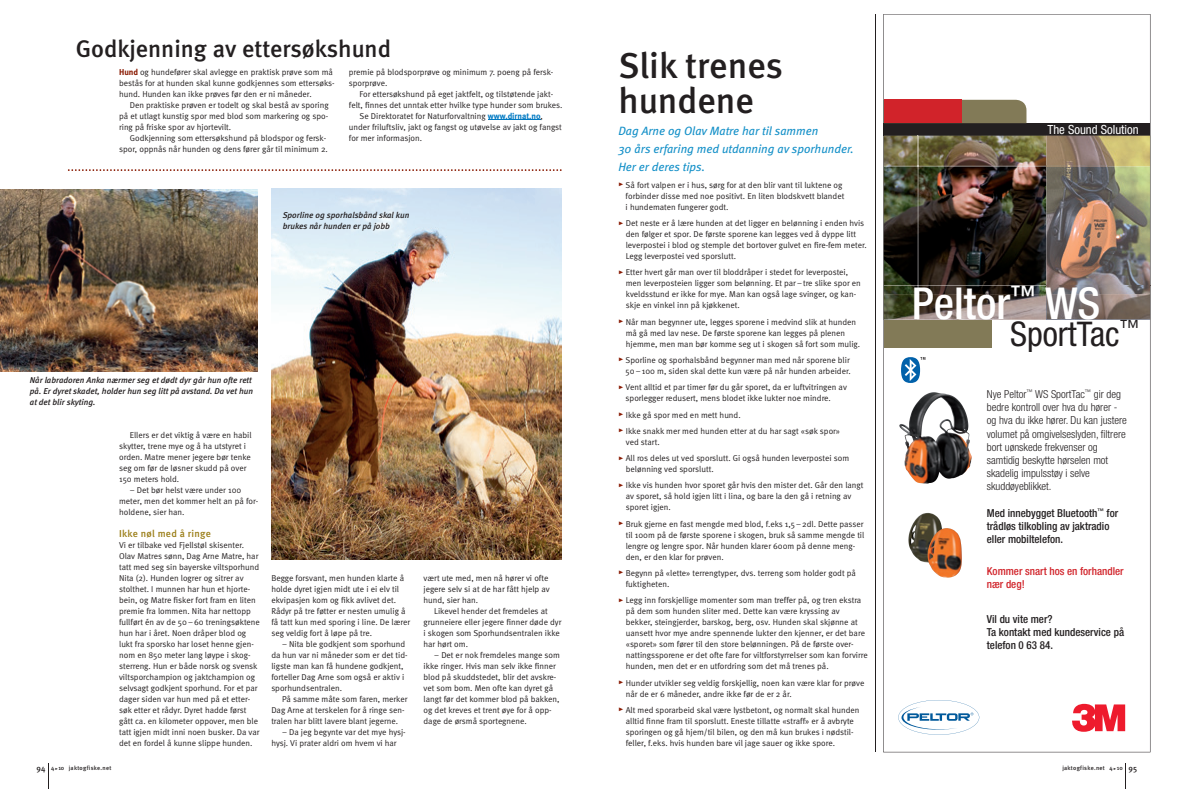
<style>
.page{position:relative;width:1180px;height:789px;background:#fff}
.page>*{position:absolute;margin:0;border:0;box-sizing:border-box;transform-origin:0 0}
.t1{font:500 condensed 44px "Helvetica Neue LT Std";color:#fff}
.t2{font:500 36px/35px "Meta";color:#231f20}
.t3{font:condensed 34px "Helvetica Neue LT Std";color:#231f20}
.t4{font:500 24px "Meta";color:#231f20}
.t5{font:condensed 12.6px "Helvetica Neue LT Std";color:#fff}
.t6{font:italic 12px/18px "Meta";color:#1490c8}
.t7{font:300 condensed 11px/13.2px "Helvetica Neue LT Std";color:#231f20}
.t8{font:500 condensed 11px/13.2px "Helvetica Neue LT Std";color:#231f20}
.t9{font:500 condensed 11px/13.2px "Helvetica Neue LT Std";color:#d1232a}
.t10{font:500 10px "Meta";letter-spacing:.025em;color:#9a7d16}
.t11{font:8.5px/11px "Meta Normal";color:#231f20}
.t12{font:italic 500 8.5px/11px "Meta";color:#231f20}
.t13{font:500 6px "Meta";letter-spacing:.05em;color:#231f20}
.s1{font-family:"Meta";font-weight:700;color:#891a02}
.s2{font-family:"Meta";font-weight:700;color:#0079c2}
.s3{font-family:"Meta Bold Expert";font-size:10.5px;color:#891a02}
.s4{font-size:8px}
.s5{font-family:"Meta Bold Expert";font-weight:400}
</style>
<div class="page">
<svg style="left:48px;top:763px;width:1px;height:25px"></svg>
<svg style="left:1125px;top:763px;width:1px;height:25px"></svg>
<hr style="left:488px;top:120px;width:52px;height:1px;background:#0079c2">
<hr style="left:874px;top:14px;width:1px;height:737px;background:#231f20">
<img style="left:0;top:190px;width:257px;height:181px">
<img style="left:271px;top:188px;width:290px;height:370px">
<svg style="left:68px;top:169px;width:493px;height:2px"></svg>
<img style="left:883px;top:14px;width:266px;height:737px">
<h3 class="t4" style="left:76px;top:35px;width:316px">Godkjenning av ettersøkshund</h3>
<h2 class="t2" style="left:618px;top:49px;width:166px">Slik trenes hundene</h2>
<p class="t11" style="left:119px;top:66px;width:217px"><span class="s1">Hund</span> og hundefører skal avlegge en praktisk prøve som må bestås for at hunden skal kunne godkjennes som ettersøks&shy;hund. Hunden kan ikke prøves før den er ni måneder.</p>
<p class="t11" style="left:119px;top:99px;width:211px;text-align:justify;text-indent:11px">Den praktiske prøven er todelt og skal bestå av sporing på et utlagt kunstig spor med blod som markering og spo&shy;ring på friske spor av hjortevilt.</p>
<p class="t11" style="left:119px;top:132px;width:210px;text-align:right">Godkjenning som ettersøkshund på blodspor og fersk&shy;spor, oppnås når hunden og dens fører går til minimum 2.</p>
<p class="t11" style="left:349px;top:66px;width:206px">premie på blodsporprøve og minimum 7. poeng på fersk&shy;sporprøve.</p>
<p class="t11" style="left:359px;top:88px;width:195px">For ettersøkshund på eget jaktfelt, og tilstøtende jakt-</p>
<p class="t11" style="left:349px;top:99px;width:215px">felt, finnes det unntak etter hvilke type hunder som brukes.</p>
<p class="t11" style="left:359px;top:110px;width:185px">Se Direktoratet for Naturforvaltning <span class="s2">www.dirnat.no</span>,</p>
<p class="t11" style="left:349px;top:121px;width:214px">under friluftsliv, jakt og fangst og utøvelse av jakt og fangst</p>
<p class="t11" style="left:349px;top:132px;width:75px">for mer informasjon.</p>
<h3 class="t6" style="left:618px;top:122px;width:237px">Dag Arne og Olav Matre har til sammen<br>30 års erfaring med utdanning av sporhunder.<br>Her er deres tips.</h3>
<p class="t11" style="left:625px;top:179px;width:220px;text-indent:-7px"><span class="s3">t</span> Så fort valpen er i hus, sørg for at den blir vant til luktene og forbinder disse med noe positivt. En liten blodskvett blandet i hundematen fungerer godt.</p>
<p class="t11" style="left:625px;top:217px;width:242px;text-indent:-7px"><span class="s3">t</span> Det neste er å lære hunden at det ligger en belønning i enden hvis den følger et spor. De første sporene kan legges ved å dyppe litt leverpostei i blod og stemple det bortover gulvet en fire-fem meter.<br>Legg leverpostei ved sporslutt.</p>
<p class="t11" style="left:625px;top:266px;width:236px;text-indent:-7px"><span class="s3">t</span> Etter hvert går man over til bloddråper i stedet for leverpostei, men leverposteien ligger som belønning. Et par – tre slike spor en kveldsstund er ikke for mye. Man kan også lage svinger, og kan&shy;skje en vinkel inn på kjøkkenet.</p>
<p class="t11" style="left:625px;top:316px;width:236px;text-indent:-7px"><span class="s3">t</span> Når man begynner ute, legges sporene i medvind slik at hunden må gå med lav nese. De første sporene kan legges på plenen hjemme, men man bør komme seg ut i skogen så fort som mulig.</p>
<p class="t11" style="left:618px;top:354px;width:234px;text-align:right"><span class="s3">t</span> Sporline og sporhalsbånd begynner man med når sporene blir<br>50 – 100 m, siden skal dette kun være på når hunden arbeider.</p>
<p class="t11" style="left:625px;top:381px;width:223px;text-indent:-7px"><span class="s3">t</span> Vent alltid et par timer før du går sporet, da er luftvitringen av sporlegger redusert, mens blodet ikke lukter noe mindre.</p>
<p class="t11" style="left:618px;top:406px;width:223px;line-height:16.2px"><span class="s3">t</span> Ikke gå spor med en mett hund.<br><span class="s3">t</span> Ikke snakk mer med hunden etter at du har sagt «søk spor»</p>
<p class="t11" style="left:618px;top:433px;width:232px;line-height:16.3px;text-indent:7px">ved start.<br><span class="s3">t</span> All ros deles ut ved sporslutt. Gi også hunden leverpostei som</p>
<p class="t11" style="left:618px;top:460px;width:246px;line-height:16.3px;text-indent:7px">belønning ved sporslutt.<br><span class="s3">t</span> Ikke vis hunden hvor sporet går hvis den mister det. Går den langt</p>
<p class="t11" style="left:625px;top:490px;width:227px">av sporet, så hold igjen litt i lina, og bare la den gå i retning av sporet igjen.</p>
<p class="t11" style="left:625px;top:517px;width:240px;text-indent:-7px"><span class="s3">t</span> Bruk gjerne en fast mengde med blod, f.eks 1,5 – 2dl. Dette passer til 100m på de første sporene i skogen, bruk så samme mengde til lengre og lengre spor. Når hunden klarer 600m på denne meng&shy;den, er den klar for prøven.</p>
<p class="t11" style="left:625px;top:567px;width:231px;text-indent:-7px"><span class="s3">t</span> Begynn på «lette» terrengtyper, dvs. terreng som holder godt på fuktigheten.</p>
<p class="t11" style="left:625px;top:594px;width:243px;text-indent:-7px"><span class="s3">t</span> Legg inn forskjellige momenter som man treffer på, og tren ekstra på dem som hunden sliter med. Dette kan være kryssing av bekker, steingjerder, barskog, berg, osv. Hunden skal skjønne at uansett hvor mye andre spennende lukter den kjenner, er det bare «sporet» som fører til den store belønningen. På de første over&shy;nattingssporene er det ofte fare for viltforstyrrelser som kan forvirre hunden, men det er en utfordring som det må trenes på.</p>
<p class="t11" style="left:625px;top:676px;width:240px;text-indent:-7px"><span class="s3">t</span> Hunder utvikler seg veldig forskjellig, noen kan være klar for prøve når de er 6 måneder, andre ikke før de er 2 år.</p>
<p class="t11" style="left:625px;top:703px;width:235px;text-indent:-7px"><span class="s3">t</span> Alt med sporarbeid skal være lystbetont, og normalt skal hunden alltid finne fram til sporslutt. Eneste tillatte «straff» er å avbryte sporingen og gå hjem/til bilen, og den må kun brukes i nødstil&shy;feller, f.eks. hvis hunden bare vil jage sauer og ikke spore.</p>
<p class="t12" style="left:283px;top:209px;width:128px">Sporline og sporhalsbånd skal kun brukes når hunden er på jobb</p>
<p class="t12" style="left:30px;top:374px;width:225px">Når labradoren Anka nærmer seg et dødt dyr går hun ofte rett på. Er dyret skadet, holder hun seg litt på avstand. Da vet hun at det blir skyting.</p>
<p class="t11" style="left:119px;top:429px;width:134px;text-indent:11px">Ellers er det viktig å være en habil skytter, trene mye og å ha utstyret i orden. Matre mener jegere bør tenke seg om før de løsner skudd på over<br>150 meters hold.</p>
<p class="t11" style="left:119px;top:484px;width:140px;text-indent:11px">– Det bør helst være under 100 meter, men det kommer helt an på for&shy;holdene, sier han.</p>
<p class="t10" style="left:119px;top:527px;width:93px">Ikke nøl med å ringe</p>
<p class="t11" style="left:119px;top:539px;width:142px">Vi er tilbake ved Fjellstøl skisenter.<br>Olav Matres sønn, Dag Arne Matre, har tatt med seg sin bayerske viltsporhund Nita (2). Hunden logrer og sitrer av stolthet. I munnen har hun et hjorte&shy;bein, og Matre fisker fort fram en liten premie fra lommen. Nita har nettopp fullført én av de 50 – 60 treningsøktene hun har i året. Noen dråper blod og lukt fra sporsko har loset henne gjen&shy;nom en 850 meter lang løype i skog&shy;sterreng. Hun er både norsk og svensk viltsporchampion og jaktchampion og selvsagt godkjent sporhund. For et par dager siden var hun med på et etter&shy;søk etter et rådyr. Dyret hadde først gått ca. en kilometer oppover, men ble tatt igjen midt inni noen busker. Da var det en fordel å kunne slippe hunden.</p>
<p class="t11" style="left:423px;top:572px;width:128px">vært ute med, men nå hører vi ofte jegere selv si at de har fått hjelp av hund, sier han.</p>
<p class="t11" style="left:423px;top:605px;width:139px;text-indent:11px">Likevel hender det fremdeles at grunneiere eller jegere finner døde dyr i skogen som Sporhundsentralen ikke har hørt om.</p>
<p class="t11" style="left:423px;top:649px;width:138px;text-indent:11px">– Det er nok fremdeles mange som ikke ringer. Hvis man selv ikke finner blod på skuddstedet, blir det avskre&shy;vet som bom. Men ofte kan dyret gå langt før det kommer blod på bakken, og det kreves et trent øye for å opp&shy;dage de ørsmå sportegnene.</p>
<p class="t11" style="left:271px;top:572px;width:140px">Begge forsvant, men hunden klarte å holde dyret igjen midt ute i ei elv til ekvipasjen kom og fikk avlivet det.<br>Rådyr på tre føtter er nesten umulig å få tatt kun med sporing i line. De lærer seg veldig fort å løpe på tre.</p>
<p class="t11" style="left:271px;top:638px;width:138px;text-indent:11px">– Nita ble godkjent som sporhund da hun var ni måneder som er det tid&shy;ligste man kan få hundene godkjent, forteller Dag Arne som også er aktiv i sporhundsentralen.</p>
<p class="t11" style="left:271px;top:693px;width:137px;text-indent:11px">På samme måte som faren, merker<br>Dag Arne at terskelen for å ringe sen&shy;tralen har blitt lavere blant jegerne.</p>
<p class="t11" style="left:271px;top:726px;width:136px;text-indent:11px">– Da jeg begynte var det mye hysj&shy;hysj. Vi prater aldri om hvem vi har</p>
<h3 class="t5" style="left:1047px;top:122px;width:93px">The Sound Solution</h3>
<h1 class="t1" style="left:911px;top:277px;width:190px">Peltor<sup>™</sup> WS</h1>
<h3 class="t3" style="left:1009px;top:314px;width:131px">SportTac<sup>™</sup></h3>
<p class="t7" style="left:986px;top:387px;width:142px">Nye Peltor<sup>™</sup> WS SportTac<sup>™</sup> gir deg bedre kontroll over hva du hører - og hva du ikke hører. Du kan justere volumet på omgivelseslyden, filtrere bort uønskede frekvenser og samtidig beskytte hørselen mot skadelig impulsstøy i selve skuddøyeblikket.</p>
<p class="t8" style="left:986px;top:506px;width:133px">Med innebygget Bluetooth<sup>™</sup> for trådløs tilkobling av jaktradio eller mobiltelefon.</p>
<p class="t9" style="left:986px;top:563px;width:138px">Kommer snart hos en forhandler nær deg!</p>
<p class="t8" style="left:986px;top:611px;width:139px">Vil du vite mer?<br>Ta kontakt med kundeservice på telefon 0 63 84.</p>
<p class="t13" style="left:37px;top:764px;width:76px"><span class="s4">94</span> 4 <span class="s5">t</span>10 jaktogfiske.net</p>
<p class="t13" style="left:1062px;top:764px;width:76px">jaktogfiske.net 4 <span class="s5">t</span>10 <span class="s4">95</span></p>
</div>
